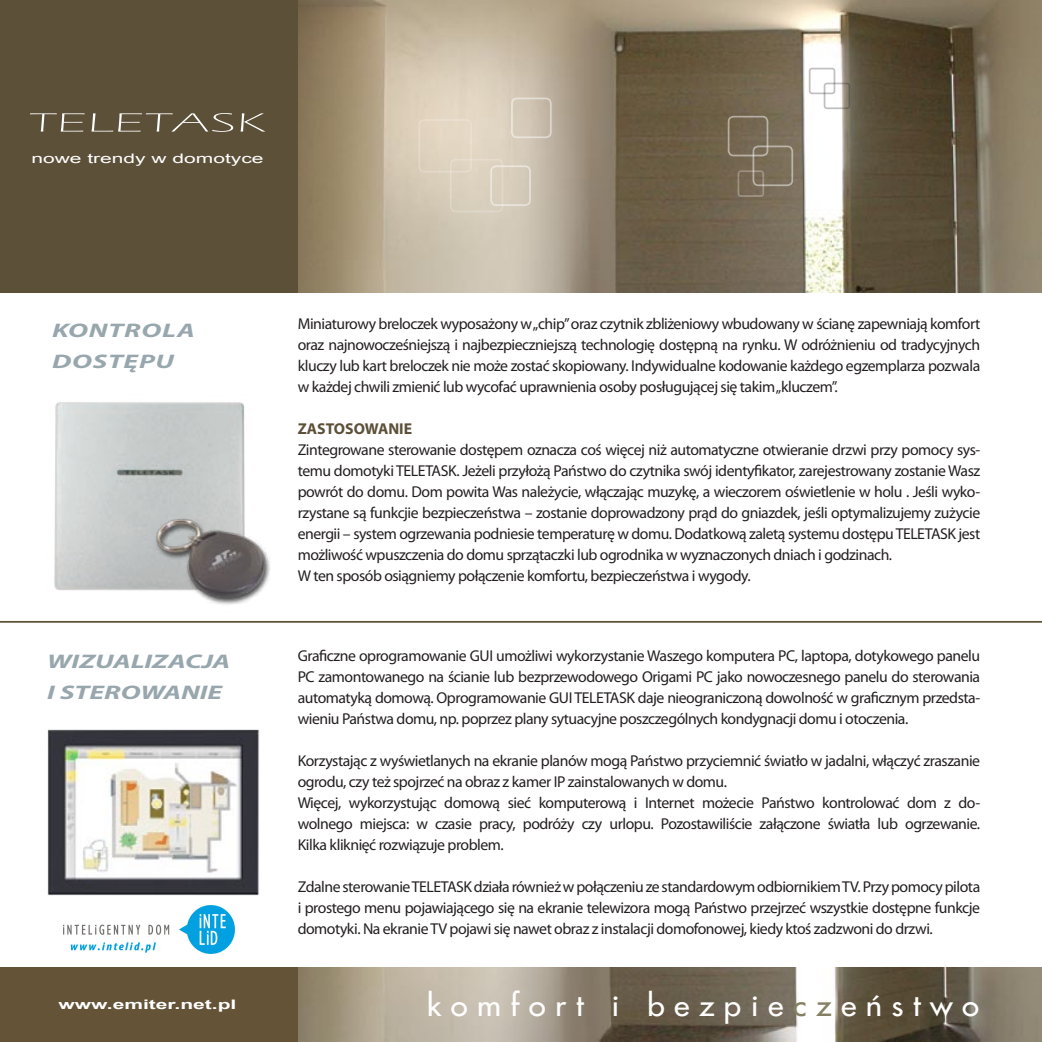
<style>
.page{position:relative;width:1042px;height:1042px;background:#fff}
.page>*{position:absolute;margin:0;border:0;box-sizing:border-box;transform-origin:0 0}
.t1{font:29.05px "Fujiyama 2";letter-spacing:.3em;color:#fff;scale:1.08 1}
.t2{font:300 27.3px "Eras ITC";color:#fff;scale:2.15 1}
.t3{font:italic 700 19.6px/31.5px "Myriad Pro";color:#98a7ae;scale:1.44 1}
.t4{font:italic 700 19.6px/31.5px "Myriad Pro";letter-spacing:.025em;color:#98a7ae;scale:1.44 1}
.t5{font:15.75px/21px "Myriad Pro";letter-spacing:-.03em;color:#231f20;text-align:justify}
.t6{font:700 15.75px "Myriad Pro";color:#5c5039}
.t7{font:13.12px "Arial";color:#fff;scale:1.6 1}
.t8{font:700 13.12px "Arial";color:#fff;scale:1.6 1}
.s1{color:#857f64}
</style>
<div class="page">
<img style="left:298px;top:0;width:744px;height:293px">
<div style="left:0;top:0;width:298px;height:293px;background:#5c5039"></div>
<img style="left:298px;top:967px;width:744px;height:75px">
<img style="left:54px;top:402px;width:191px;height:189px">
<div style="left:0;top:967px;width:298px;height:75px;background:#645337"></div>
<hr style="left:0;top:621px;width:1042px;height:2px;background:#5c5039">
<img style="left:47px;top:729px;width:212px;height:167px">
<div style="left:418px;top:119px;width:54px;height:54px;border:2px solid #fff;border-radius:5px"></div>
<div style="left:450px;top:159px;width:53px;height:53px;border:2px solid #fff;border-radius:5px"></div>
<div style="left:511px;top:98px;width:41px;height:40px;border:2px solid #fff;border-radius:5px"></div>
<div style="left:490px;top:165px;width:41px;height:41px;border:2px solid #fff;border-radius:5px"></div>
<img style="left:150px;top:493px;width:120px;height:112px">
<div style="left:728px;top:116px;width:40px;height:40px;border:2px solid #fff;border-radius:5px"></div>
<div style="left:752px;top:146px;width:41px;height:40px;border:2px solid #fff;border-radius:5px"></div>
<div style="left:737px;top:170px;width:27px;height:27px;border:2px solid #fff;border-radius:2px"></div>
<div style="left:809px;top:68px;width:26px;height:26px;border:2px solid #231f20;border-radius:2px"></div>
<div style="left:823px;top:83px;width:27px;height:26px;border:2px solid #231f20;border-radius:2px"></div>
<img style="left:63px;top:906px;width:171px;height:48px">
<h2 class="t2" style="left:29px;top:107px;width:112px">TELETASK</h2>
<p class="t7" style="left:31px;top:150px;width:147px">nowe trendy w domotyce</p>
<p class="t4" style="left:52px;top:314px;width:100px">KONTROLA<br>DOSTĘPU</p>
<p class="t3" style="left:47px;top:644px;width:129px">WIZUALIZACJA<br>I STEROWANIE</p>
<p class="t8" style="left:59px;top:995px;width:113px">www.emiter.net.pl</p>
<p class="t5" style="left:298px;top:313px;width:684px">Miniaturowy breloczek wyposażony w „chip” oraz czytnik zbliżeniowy wbudowany w ścianę zapewniają komfort oraz najnowocześniejszą i najbezpieczniejszą technologię dostępną na rynku. W odróżnieniu od tradycyjnych kluczy lub kart breloczek nie może zostać skopiowany. Indywidualne kodowanie każdego egzemplarza pozwala w każdej chwili zmienić lub wycofać uprawnienia osoby posługującej się takim „kluczem”.</p>
<p class="t6" style="left:298px;top:419px;width:11px">ZASTOSOWANIE</p>
<p class="t5" style="left:298px;top:439px;width:684px;text-align:left">Zintegrowane sterowanie dostępem oznacza coś więcej niż automatyczne otwieranie drzwi przy pomocy sys&shy;temu domotyki TELETASK. Jeżeli przyłożą Państwo do czytnika swój identyfikator, zarejestrowany zostanie Wasz powrót do domu. Dom powita Was należycie, włączając muzykę, a wieczorem oświetlenie w holu . Jeśli wyko&shy;rzystane są funkcjie bezpieczeństwa – zostanie doprowadzony prąd do gniazdek, jeśli optymalizujemy zużycie energii – system ogrzewania podniesie temperaturę w domu. Dodatkową zaletą systemu dostępu TELETASK jest możliwość wpuszczenia do domu sprzątaczki lub ogrodnika w wyznaczonych dniach i godzinach.<br>W ten sposób osiągniemy połączenie komfortu, bezpieczeństwa i wygody.</p>
<p class="t5" style="left:298px;top:644px;width:684px">Graficzne oprogramowanie GUI umożliwi wykorzystanie Waszego komputera PC, laptopa, dotykowego panelu PC zamontowanego na ścianie lub bezprzewodowego Origami PC jako nowoczesnego panelu do sterowania automatyką domową. Oprogramowanie GUI TELETASK daje nieograniczoną dowolność w graficznym przedsta&shy;wieniu Państwa domu, np. poprzez plany sytuacyjne poszczególnych kondygnacji domu i otoczenia.</p>
<p class="t5" style="left:298px;top:749px;width:684px;text-align:left">Korzystając z wyświetlanych na ekranie planów mogą Państwo przyciemnić światło w jadalni, włączyć zraszanie ogrodu, czy też spojrzeć na obraz z kamer IP zainstalowanych w domu.<br>Więcej, wykorzystując domową sieć komputerową i Internet możecie Państwo kontrolować dom z do&shy;wolnego miejsca: w czasie pracy, podróży czy urlopu. Pozostawiliście załączone światła lub ogrzewanie.<br>Kilka kliknięć rozwiązuje problem.</p>
<p class="t5" style="left:298px;top:875px;width:684px">Zdalne sterowanie TELETASK działa również w połączeniu ze standardowym odbiornikiem TV. Przy pomocy pilota i prostego menu pojawiającego się na ekranie telewizora mogą Państwo przejrzeć wszystkie dostępne funkcje domotyki. Na ekranie TV pojawi się nawet obraz z instalacji domofonowej, kiedy ktoś zadzwoni do drzwi.</p>
<h1 class="t1" style="left:427px;top:983px;width:513px">komfort i bezpie<span class="s1">cz</span>eństwo</h1>
</div>
